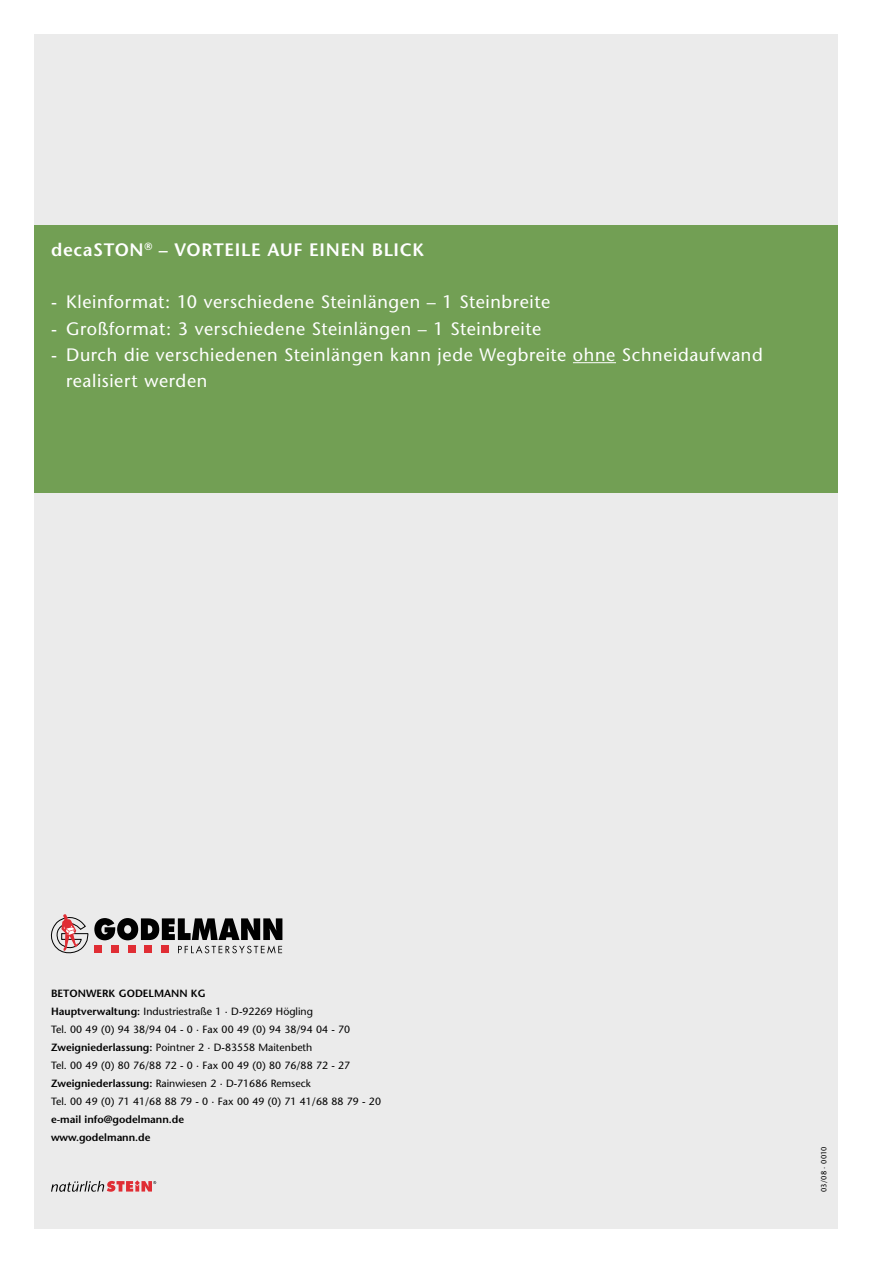
<style>
.page{position:relative;width:872px;height:1263px;background:#fff}
.page>*{position:absolute;margin:0;border:0;box-sizing:border-box;transform-origin:0 0}
.t1{font:18px/26.2px "Stone Sans";letter-spacing:.035em;color:#fff}
.t2{font:600 18px "Stone Sans";letter-spacing:.04em;color:#fff}
.t3{font:10.5px/18px "Stone Sans";color:#000}
.t4{font:600 10.5px/18px "Stone Sans";color:#000}
.t5{font:7.5px "Stone Sans";letter-spacing:-.005em;color:#000}
.s1{font-weight:600}
</style>
<div class="page">
<div style="left:34px;top:34px;width:804px;height:1195px;background:#ebebeb"></div>
<div style="left:34px;top:225px;width:804px;height:268px;background:#729f54"></div>
<hr style="left:573px;top:362px;width:43px;height:1px;background:#fff">
<svg style="left:50px;top:914px;width:232px;height:40px"></svg>
<svg style="left:51px;top:1180px;width:105px;height:12px"></svg>
<h1 class="t2" style="left:51px;top:239px;width:148px">decaSTON<sup>®</sup> – Vorte</h1>
<h1 class="t2" style="left:235px;top:239px;width:45px">ile auf</h1>
<h1 class="t2" style="left:309px;top:239px;width:30px">einen</h1>
<h1 class="t2" style="left:372px;top:239px;width:51px">Blick</h1>
<h1 class="t1" style="left:51px;top:289px;width:500px">- Kleinformat: 10 verschiedene Steinlängen – 1 Steinbreite</h1>
<h1 class="t1" style="left:51px;top:315px;width:491px">- Großformat: 3 verschiedene Steinlängen – 1 Steinbreite</h1>
<h1 class="t1" style="left:66px;top:341px;width:698px;text-indent:-15px">- Durch die verschiedenen Steinlängen kann jede Wegbreite ohne Schneidaufwand realisiert werden</h1>
<p class="t3" style="left:51px;top:984px;width:331px"><span class="s1">BETONWERK GODELMANN KG<br>Hauptverwaltung:</span> Industriestraße 1 · D-92269 Högling<br>Tel. 00 49 (0) 94 38/94 04 - 0 · Fax 00 49 (0) 94 38/94 04 - 70<br><span class="s1">Zweigniederlassung:</span> Pointner 2 · D-83558 Maitenbeth<br>Tel. 00 49 (0) 80 76/88 72 - 0 · Fax 00 49 (0) 80 76/88 72 - 27<br><span class="s1">Zweigniederlassung:</span> Rainwiesen 2 · D-71686 Remseck<br>Tel. 00 49 (0) 71 41/68 88 79 - 0 · Fax 00 49 (0) 71 41/68 88 79 - 20</p>
<p class="t4" style="left:51px;top:1110px;width:135px">e-mail info@godelmann.de www.godelmann.de</p>
<p class="t5" style="left:819px;top:1192px;width:47px;rotate:-90deg">03/08 · 0010</p>
</div>
